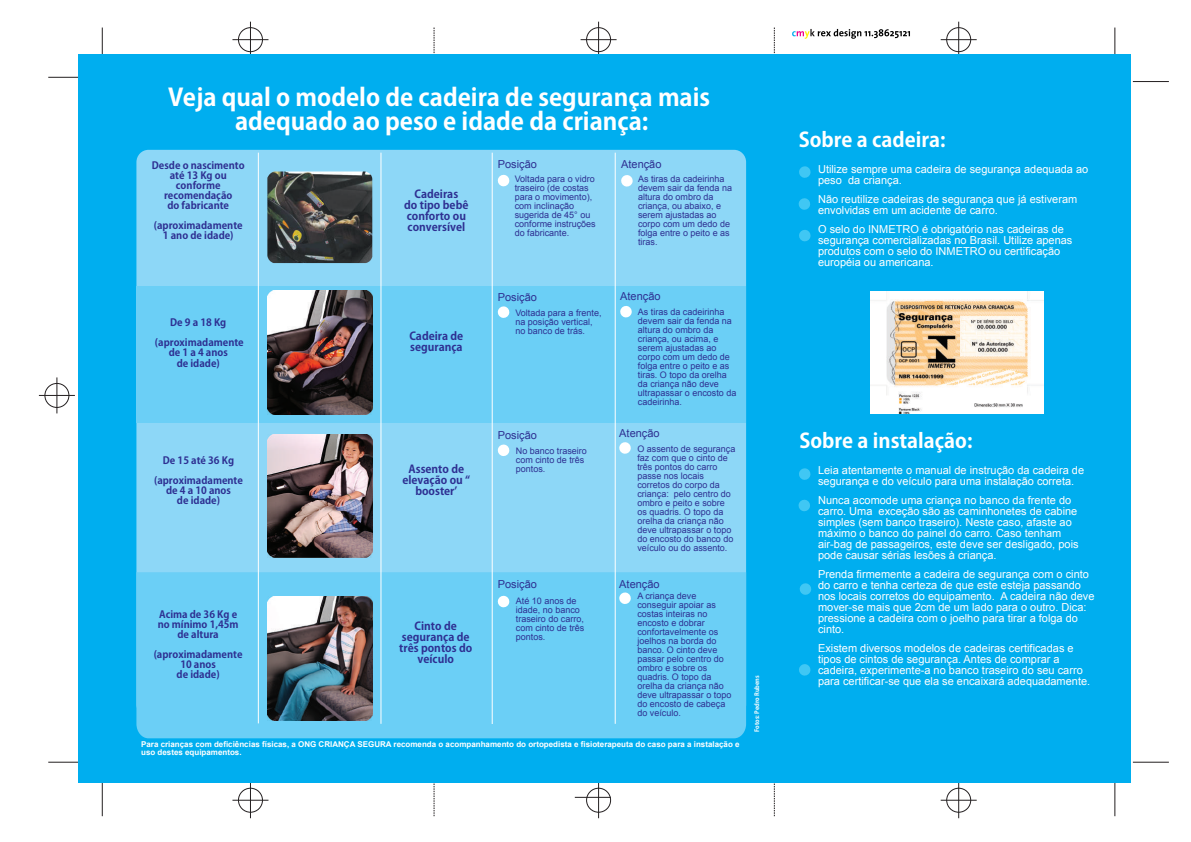
<style>
.page{position:relative;width:1191px;height:842px;background:#fff}
.page>*{position:absolute;margin:0;border:0;box-sizing:border-box;transform-origin:0 0}
.t1{font:700 24px/24px "Koz Go Pro";color:#fff;text-align:center}
.t2{font:700 20px "Koz Go Pro";color:#fff}
.t3{font:11px/11px "Arial";color:#fff}
.t4{font:700 11px/11px "Koz Go Pro";color:#2e3092;text-align:center}
.t5{font:11px "Arial";color:#2e3092}
.t6{font:700 10px/10px "Koz Go Pro";color:#2e3092;text-align:center}
.t7{font:9px/9px "Arial";color:#2e3092}
.t8{font:700 8px/8px "Arial";color:#fff}
.t9{font:700 6px "Koz Go Pro";color:#fff}
</style>
<div class="page">
<hr style="left:102px;top:28px;width:1px;height:36px;background:#231f20">
<hr style="left:48px;top:77px;width:36px;height:1px;background:#231f20">
<hr style="left:48px;top:762px;width:36px;height:1px;background:#231f20">
<hr style="left:102px;top:780px;width:1px;height:36px;background:#231f20">
<hr style="left:57px;top:377px;width:1px;height:36px;background:#231f20">
<hr style="left:39px;top:395px;width:36px;height:1px;background:#231f20">
<div style="left:45px;top:383px;width:24px;height:25px;border:1px solid #231f20;border-radius:50%"></div>
<hr style="left:1114px;top:28px;width:1px;height:36px;background:#231f20">
<hr style="left:1132px;top:81px;width:36px;height:1px;background:#231f20">
<svg style="left:774px;top:28px;width:1px;height:26px"></svg>
<svg style="left:434px;top:28px;width:1px;height:26px"></svg>
<hr style="left:958px;top:22px;width:1px;height:36px;background:#231f20">
<hr style="left:940px;top:39px;width:36px;height:1px;background:#231f20">
<div style="left:946px;top:28px;width:24px;height:24px;border:1px solid #231f20;border-radius:50%"></div>
<hr style="left:598px;top:22px;width:1px;height:36px;background:#231f20">
<hr style="left:580px;top:39px;width:36px;height:1px;background:#231f20">
<div style="left:586px;top:28px;width:25px;height:24px;border:1px solid #231f20;border-radius:50%"></div>
<hr style="left:250px;top:22px;width:1px;height:36px;background:#231f20">
<hr style="left:232px;top:39px;width:36px;height:1px;background:#231f20">
<div style="left:238px;top:28px;width:25px;height:24px;border:1px solid #231f20;border-radius:50%"></div>
<svg style="left:792px;top:29px;width:118px;height:10px"></svg>
<hr style="left:1132px;top:762px;width:36px;height:1px;background:#231f20">
<hr style="left:1114px;top:780px;width:1px;height:36px;background:#231f20">
<svg style="left:774px;top:782px;width:1px;height:34px"></svg>
<svg style="left:434px;top:782px;width:1px;height:34px"></svg>
<hr style="left:958px;top:782px;width:1px;height:36px;background:#231f20">
<hr style="left:940px;top:800px;width:36px;height:1px;background:#231f20">
<div style="left:946px;top:788px;width:24px;height:24px;border:1px solid #231f20;border-radius:50%"></div>
<hr style="left:598px;top:782px;width:1px;height:36px;background:#231f20">
<hr style="left:575px;top:797px;width:36px;height:1px;background:#231f20">
<div style="left:586px;top:788px;width:25px;height:24px;border:1px solid #231f20;border-radius:50%"></div>
<hr style="left:250px;top:782px;width:1px;height:36px;background:#231f20">
<hr style="left:232px;top:800px;width:36px;height:1px;background:#231f20">
<div style="left:238px;top:788px;width:25px;height:24px;border:1px solid #231f20;border-radius:50%"></div>
<div style="left:78px;top:54px;width:1052px;height:728px;background:#00aeef"></div>
<div style="left:136px;top:150px;width:610px;height:567px;background:#8dd7f7;border-radius:12px"></div>
<svg style="left:497px;top:174px;width:13px;height:13px"></svg>
<svg style="left:799px;top:166px;width:12px;height:12px"></svg>
<svg style="left:799px;top:468px;width:12px;height:12px"></svg>
<svg style="left:798px;top:198px;width:12px;height:12px"></svg>
<svg style="left:798px;top:499px;width:12px;height:13px"></svg>
<svg style="left:799px;top:230px;width:12px;height:12px"></svg>
<svg style="left:799px;top:583px;width:13px;height:12px"></svg>
<svg style="left:799px;top:664px;width:12px;height:12px"></svg>
<svg style="left:621px;top:175px;width:12px;height:12px"></svg>
<svg style="left:497px;top:444px;width:13px;height:12px"></svg>
<svg style="left:619px;top:442px;width:12px;height:12px"></svg>
<div style="left:136px;top:572px;width:610px;height:166px;background:#6bcff6"></div>
<svg style="left:497px;top:595px;width:13px;height:13px"></svg>
<svg style="left:618px;top:592px;width:13px;height:13px"></svg>
<div style="left:136px;top:286px;width:610px;height:136px;background:#6bcff6"></div>
<svg style="left:497px;top:306px;width:13px;height:12px"></svg>
<svg style="left:620px;top:306px;width:12px;height:12px"></svg>
<hr style="left:615px;top:153px;width:1px;height:571px;background:#fff">
<hr style="left:492px;top:153px;width:1px;height:571px;background:#fff">
<hr style="left:381px;top:153px;width:1px;height:571px;background:#fff">
<hr style="left:258px;top:153px;width:1px;height:570px;background:#fff">
<img style="left:267px;top:291px;width:105px;height:124px">
<img style="left:267px;top:434px;width:105px;height:124px">
<img style="left:267px;top:596px;width:105px;height:124px">
<img style="left:870px;top:291px;width:173px;height:123px">
<img style="left:267px;top:171px;width:105px;height:92px">
<h1 class="t1" style="left:168px;top:87px;width:543px">Veja qual o modelo de cadeira de segurança mais adequado ao peso e idade da criança:</h1>
<p class="t6" style="left:152px;top:161px;width:94px">Desde o nascimento até 13 Kg ou conforme recomendação<br>do fabricante</p>
<p class="t6" style="left:154px;top:221px;width:90px">(aproximadamente<br>1 ano de idade)</p>
<p class="t5" style="left:498px;top:157px;width:41px">Posição</p>
<p class="t5" style="left:621px;top:157px;width:42px">Atenção</p>
<p class="t7" style="left:515px;top:175px;width:83px">Voltada para o vidro traseiro (de costas para o movimento), com inclinação sugerida de 45° ou conforme instruções do fabricante.</p>
<p class="t7" style="left:638px;top:175px;width:96px">As tiras da cadeirinha devem sair da fenda na altura do ombro da criança, ou abaixo, e serem ajustadas ao corpo com um dedo de folga entre o peito e as tiras.</p>
<p class="t4" style="left:404px;top:190px;width:66px">Cadeiras<br>do tipo bebê conforto ou conversível</p>
<p class="t6" style="left:155px;top:313px;width:90px;line-height:20px">De 9 a 18 Kg (aproximadamente</p>
<p class="t6" style="left:169px;top:348px;width:61px">de 1 a 4 anos de idade)</p>
<p class="t6" style="left:154px;top:451px;width:90px;line-height:20px">De 15 até 36 Kg (aproximadamente</p>
<p class="t6" style="left:166px;top:486px;width:66px">de 4 a 10 anos de idade)</p>
<p class="t6" style="left:158px;top:610px;width:82px">Acima de 36 Kg e no mínimo 1,45m de altura</p>
<p class="t6" style="left:154px;top:650px;width:90px">(aproximadamente<br>10 anos<br>de idade)</p>
<p class="t4" style="left:409px;top:331px;width:55px;text-align:left">Cadeira de segurança</p>
<p class="t4" style="left:402px;top:464px;width:69px">Assento de elevação ou “ boosterʼ</p>
<p class="t4" style="left:399px;top:621px;width:75px">Cinto de segurança de três pontos do veículo</p>
<p class="t5" style="left:498px;top:290px;width:41px">Posição</p>
<p class="t5" style="left:620px;top:289px;width:42px">Atenção</p>
<p class="t7" style="left:515px;top:308px;width:88px">Voltada para a frente, na posição vertical, no banco de trás.</p>
<p class="t7" style="left:638px;top:308px;width:100px">As tiras da cadeirinha devem sair da fenda na altura do ombro da criança, ou acima, e serem ajustadas ao corpo com um dedo de folga entre o peito e as tiras. O topo da orelha da criança não deve ultrapassar o encosto da cadeirinha.</p>
<p class="t5" style="left:498px;top:428px;width:41px">Posição</p>
<p class="t5" style="left:619px;top:425px;width:42px">Atenção</p>
<p class="t7" style="left:516px;top:446px;width:73px">No banco traseiro com cinto de três pontos.</p>
<p class="t7" style="left:637px;top:444px;width:100px">O assento de segurança faz com que o cinto de três pontos do carro passe nos locais corretos do corpo da criança: pelo centro do ombro e peito e sobre os quadris. O topo da orelha da criança não deve ultrapassar o topo do encosto do banco do veículo ou do assento.</p>
<p class="t5" style="left:498px;top:577px;width:41px">Posição</p>
<p class="t5" style="left:619px;top:577px;width:42px">Atenção</p>
<p class="t7" style="left:516px;top:596px;width:70px">Até 10 anos de idade, no banco traseiro do carro, com cinto de três pontos.</p>
<p class="t7" style="left:637px;top:592px;width:96px">A criança deve conseguir apoiar as costas inteiras no encosto e dobrar confortavelmente os joelhos na borda do banco. O cinto deve passar pelo centro do ombro e sobre os quadris. O topo da orelha da criança não deve ultrapassar o topo do encosto de cabeça do veículo.</p>
<p class="t8" style="left:141px;top:741px;width:600px">Para crianças com deficiências físicas, a ONG CRIANÇA SEGURA recomenda o acompanhamento do ortopedista e fisioterapeuta do caso para a instalação e uso destes equipamentos.</p>
<p class="t9" style="left:753px;top:732px;width:58px;rotate:-90deg">Fotos: Pedro Rubens</p>
<h2 class="t2" style="left:798px;top:126px;width:148px">Sobre a cadeira:</h2>
<p class="t3" style="left:818px;top:164px;width:272px">Utilize sempre uma cadeira de segurança adequada ao peso da criança.</p>
<p class="t3" style="left:818px;top:194px;width:261px">Não reutilize cadeiras de segurança que já estiveram envolvidas em um acidente de carro.</p>
<p class="t3" style="left:818px;top:223px;width:256px">O selo do INMETRO é obrigatório nas cadeiras de segurança comercializadas no Brasil. Utilize apenas produtos com o selo do INMETRO ou certificação européia ou americana.</p>
<h2 class="t2" style="left:799px;top:428px;width:174px">Sobre a instalação:</h2>
<p class="t3" style="left:818px;top:465px;width:267px">Leia atentamente o manual de instrução da cadeira de segurança e do veículo para uma instalação correta.</p>
<p class="t3" style="left:818px;top:495px;width:262px">Nunca acomode uma criança no banco da frente do carro. Uma exceção são as caminhonetes de cabine simples (sem banco traseiro). Neste caso, afaste ao máximo o banco do painel do carro. Caso tenham air-bag de passageiros, este deve ser desligado, pois pode causar sérias lesões à criança.</p>
<p class="t3" style="left:818px;top:569px;width:278px">Prenda firmemente a cadeira de segurança com o cinto do carro e tenha certeza de que este esteja passando nos locais corretos do equipamento. A cadeira não deve mover-se mais que 2cm de um lado para o outro. Dica: pressione a cadeira com o joelho para tirar a folga do cinto.</p>
<p class="t3" style="left:818px;top:642px;width:274px">Existem diversos modelos de cadeiras certificadas e tipos de cintos de segurança. Antes de comprar a cadeira, experimente-a no banco traseiro do seu carro para certificar-se que ela se encaixará adequadamente.</p>
</div>
